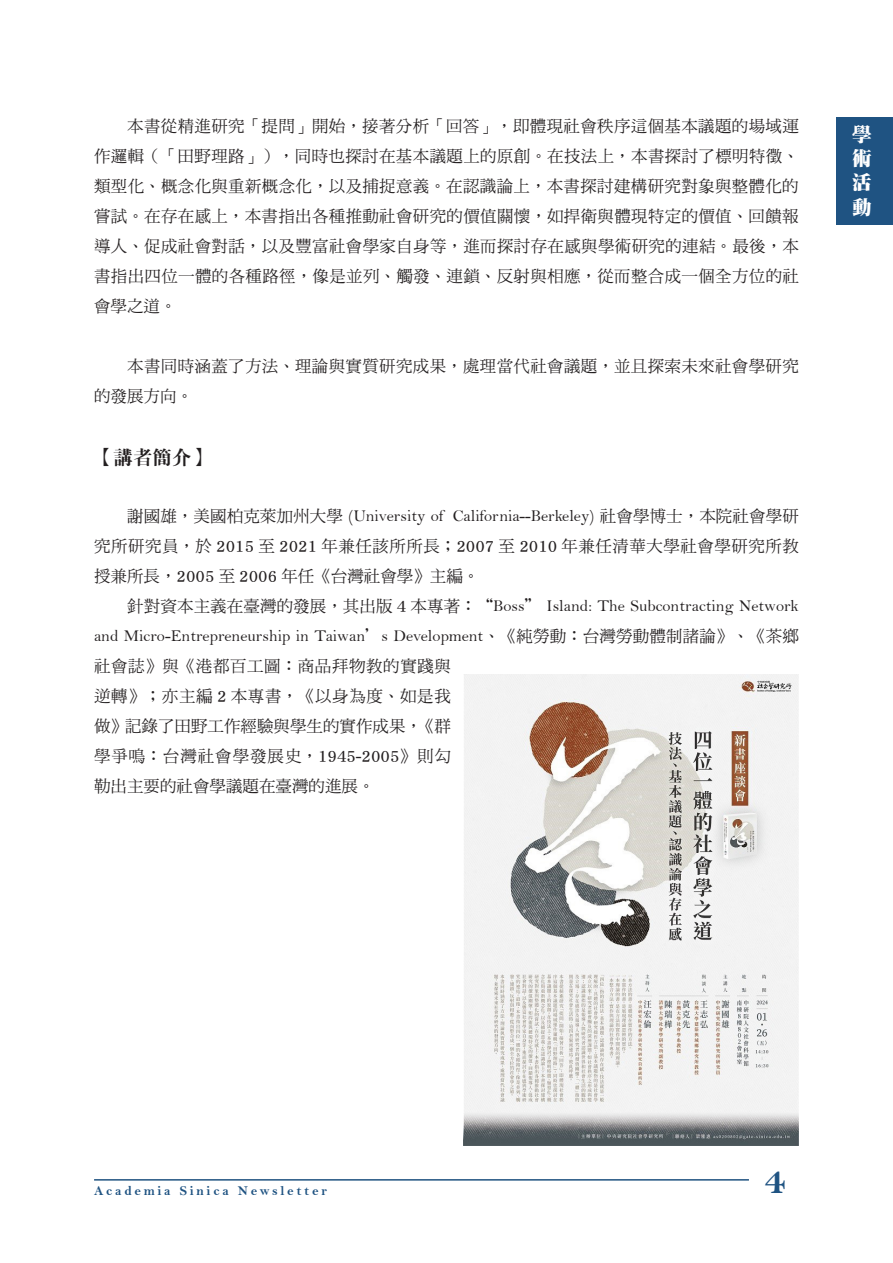
<style>
.page{position:relative;width:893px;height:1263px;background:#fff}
.page>*{position:absolute;margin:0;border:0;box-sizing:border-box;transform-origin:0 0}
.t1{font:40.5px "Bell MT Bold";color:#1f5382}
.t2{font:19.5px "DF Ming XB WIN BF";color:#231f20}
.t3{font:19.5px/24.3px "DF Ming W12 WIN BF";color:#fff;text-align:justify}
.t4{font:16.5px/30px "DF Ming Md HKP BF";letter-spacing:.02em;color:#231f20;text-align:justify}
.t5{font:16.5px/30px "DF Ming Md HKP BF";color:#231f20}
.t6{font:13.5px "Bell MT Bold";letter-spacing:.2em;color:#1f5382}
.s1{font-family:"Bell"}
</style>
<div class="page">
<hr style="left:94px;top:1179px;width:655px;height:1px;background:#205381">
<div style="left:836px;top:117px;width:57px;height:108px;background:#1f5382"></div>
<img style="left:464px;top:674px;width:335px;height:471px">
<p class="t4" style="left:127px;top:111px;width:673px">本書從精進研究「提問」開始，接著分析「回答」，即體現社會秩序這個基本議題的場域運</p>
<p class="t3" style="left:852px;top:122px;width:21px">學術活動</p>
<p class="t4" style="left:94px;top:141px;width:706px">作邏輯（「田野理路」），同時也探討在基本議題上的原創。在技法上，本書探討了標明特徵、類型化、概念化與重新概念化，以及捕捉意義。在認識論上，本書探討建構研究對象與整體化的嘗試。在存在感上，本書指出各種推動社會研究的價值關懷，如捍衛與體現特定的價值、回饋報導人、促成社會對話，以及豐富社會學家自身等，進而探討存在感與學術研究的連結。最後，本書指出四位一體的各種路徑，像是並列、觸發、連鎖、反射與相應，從而整合成一個全方位的社會學之道。</p>
<p class="t4" style="left:94px;top:351px;width:706px;text-indent:33px">本書同時涵蓋了方法、理論與實質研究成果，處理當代社會議題，並且探索未來社會學研究的發展方向。</p>
<p class="t2" style="left:94px;top:447px;width:119px">【講者簡介】</p>
<p class="t4" style="left:94px;top:501px;width:706px;text-indent:33px">謝國雄，美國柏克萊加州大學 <span class="s1">(University of California--Berkeley)</span> 社會學博士，本院社會學研究所研究員，於 2015 至 2021 年兼任該所所長；2007 至 2010 年兼任清華大學社會學研究所教授兼所長，2005 至 2006 年任《台灣社會學》主編。</p>
<p class="t5" style="left:94px;top:591px;width:706px;text-indent:33px">針對資本主義在臺灣的發展，其出版 4 本專著：“<span class="s1">Boss</span>” <span class="s1">Island: The Subcontracting Network and Micro-Entrepreneurship in Taiwan</span>’<span class="s1">s Development</span>、《純勞動：台灣勞動體制諸論》、《茶鄉社會誌》與《港都百工圖：商品拜物教的實踐與<br>逆轉》；亦主編 2 本專書，《以身為度、如是我<br>做》記錄了田野工作經驗與學生的實作成果，《群<br>學爭鳴：台灣社會學發展史，1945<span class="s1">-</span>2005》則勾<br>勒出主要的社會學議題在臺灣的進展。</p>
<p class="t6" style="left:94px;top:1182px;width:234px">Academia Sinica Newsletter</p>
<h1 class="t1" style="left:765px;top:1155px;width:23px">4</h1>
</div>
